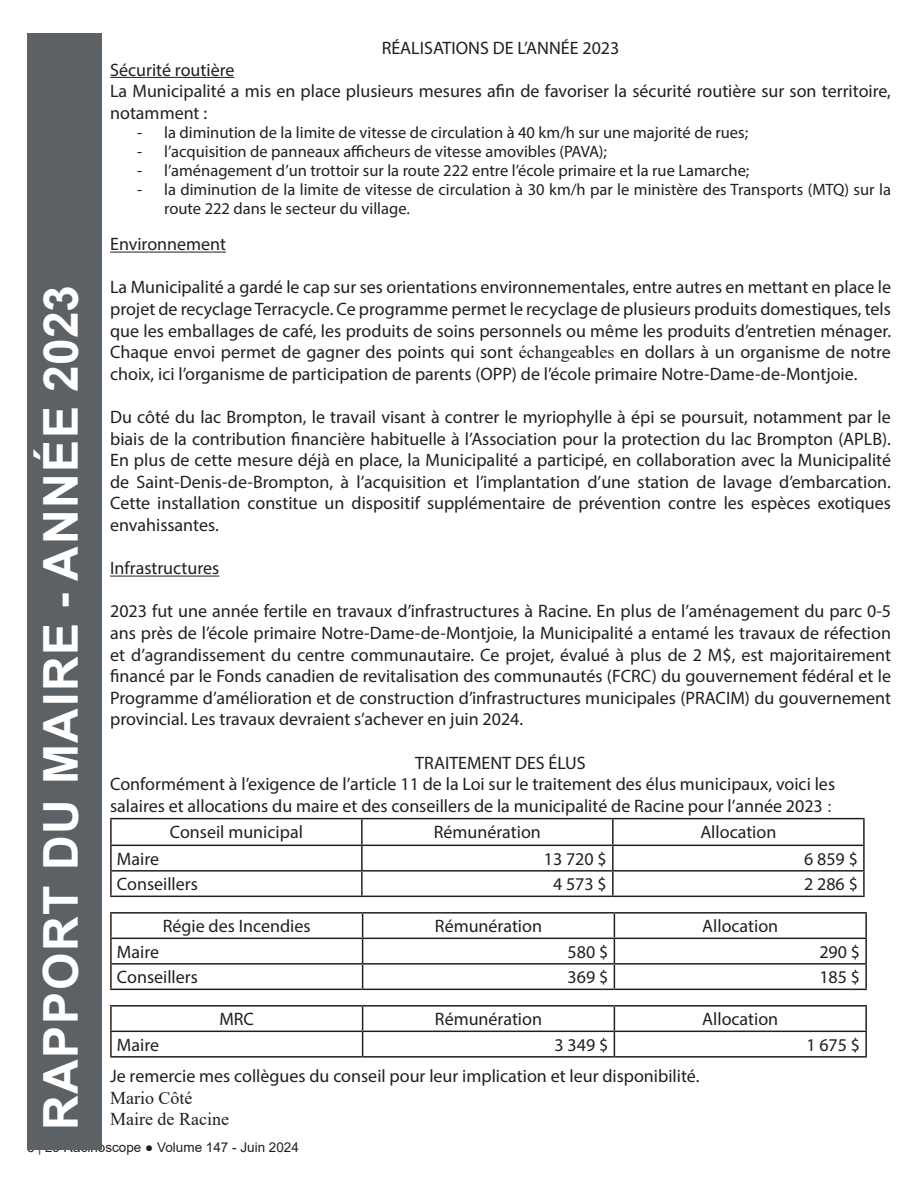
<style>
.page{position:relative;width:918px;height:1188px;background:#fff}
.page>*{position:absolute;margin:0;border:0;box-sizing:border-box;transform-origin:0 0}
.t1{font:700 48px "Arial";letter-spacing:.035em;color:#fff}
.t2{font:18px/21.6px "Myriad Pro";color:#231f20;text-align:justify}
.t3{font:18px/21.6px "Times New Roman";color:#231f20}
.t4{font:16.5px/19px "Myriad Pro";color:#231f20}
.t5{font:13.5px "Arial";color:#231f20}
.s1{font-family:"Times New Roman"}
.s2{font-size:12px}
</style>
<div class="page">
<div style="left:27px;top:34px;width:74px;height:1116px;background:#5c6165"></div>
<hr style="left:110px;top:77px;width:124px;height:1px;background:#231f20">
<hr style="left:110px;top:252px;width:116px;height:1px;background:#231f20">
<hr style="left:110px;top:576px;width:109px;height:1px;background:#231f20">
<hr style="left:110px;top:818px;width:252px;height:1px;background:#231f20">
<hr style="left:110px;top:819px;width:2px;height:26px;background:#231f20">
<hr style="left:362px;top:818px;width:251px;height:1px;background:#231f20">
<hr style="left:361px;top:819px;width:2px;height:26px;background:#231f20">
<hr style="left:613px;top:818px;width:252px;height:1px;background:#231f20">
<hr style="left:612px;top:819px;width:2px;height:26px;background:#231f20">
<hr style="left:863px;top:819px;width:2px;height:26px;background:#231f20">
<hr style="left:110px;top:845px;width:252px;height:1px;background:#231f20">
<hr style="left:110px;top:846px;width:2px;height:24px;background:#231f20">
<hr style="left:362px;top:845px;width:251px;height:1px;background:#231f20">
<hr style="left:361px;top:846px;width:2px;height:24px;background:#231f20">
<hr style="left:613px;top:845px;width:252px;height:1px;background:#231f20">
<hr style="left:612px;top:846px;width:2px;height:24px;background:#231f20">
<hr style="left:863px;top:846px;width:2px;height:24px;background:#231f20">
<hr style="left:110px;top:870px;width:252px;height:2px;background:#231f20">
<hr style="left:110px;top:872px;width:2px;height:24px;background:#231f20">
<hr style="left:362px;top:870px;width:251px;height:2px;background:#231f20">
<hr style="left:361px;top:872px;width:2px;height:24px;background:#231f20">
<hr style="left:613px;top:870px;width:252px;height:2px;background:#231f20">
<hr style="left:612px;top:872px;width:2px;height:24px;background:#231f20">
<hr style="left:863px;top:872px;width:2px;height:24px;background:#231f20">
<hr style="left:110px;top:896px;width:252px;height:1px;background:#231f20">
<hr style="left:362px;top:896px;width:251px;height:1px;background:#231f20">
<hr style="left:613px;top:896px;width:252px;height:1px;background:#231f20">
<hr style="left:110px;top:912px;width:253px;height:2px;background:#231f20">
<hr style="left:110px;top:914px;width:2px;height:24px;background:#231f20">
<hr style="left:363px;top:912px;width:251px;height:2px;background:#231f20">
<hr style="left:614px;top:912px;width:253px;height:2px;background:#231f20">
<hr style="left:865px;top:914px;width:2px;height:24px;background:#231f20">
<hr style="left:110px;top:938px;width:253px;height:1px;background:#231f20">
<hr style="left:110px;top:939px;width:2px;height:24px;background:#231f20">
<hr style="left:363px;top:938px;width:251px;height:1px;background:#231f20">
<hr style="left:614px;top:938px;width:253px;height:1px;background:#231f20">
<hr style="left:865px;top:939px;width:2px;height:24px;background:#231f20">
<hr style="left:110px;top:963px;width:253px;height:2px;background:#231f20">
<hr style="left:110px;top:965px;width:2px;height:24px;background:#231f20">
<hr style="left:363px;top:963px;width:251px;height:2px;background:#231f20">
<svg style="left:362px;top:914px;width:1px;height:75px"></svg>
<hr style="left:614px;top:963px;width:253px;height:2px;background:#231f20">
<svg style="left:614px;top:914px;width:1px;height:75px"></svg>
<hr style="left:865px;top:965px;width:2px;height:24px;background:#231f20">
<hr style="left:110px;top:989px;width:253px;height:1px;background:#231f20">
<hr style="left:363px;top:989px;width:251px;height:1px;background:#231f20">
<hr style="left:614px;top:989px;width:253px;height:1px;background:#231f20">
<hr style="left:110px;top:1005px;width:253px;height:2px;background:#231f20">
<hr style="left:110px;top:1007px;width:2px;height:24px;background:#231f20">
<hr style="left:363px;top:1005px;width:251px;height:2px;background:#231f20">
<hr style="left:614px;top:1005px;width:253px;height:2px;background:#231f20">
<hr style="left:865px;top:1007px;width:2px;height:24px;background:#231f20">
<hr style="left:110px;top:1031px;width:253px;height:1px;background:#231f20">
<hr style="left:110px;top:1032px;width:2px;height:24px;background:#231f20">
<hr style="left:363px;top:1031px;width:251px;height:1px;background:#231f20">
<svg style="left:362px;top:1007px;width:1px;height:49px"></svg>
<hr style="left:614px;top:1031px;width:253px;height:1px;background:#231f20">
<svg style="left:614px;top:1007px;width:1px;height:49px"></svg>
<hr style="left:865px;top:1032px;width:2px;height:24px;background:#231f20">
<hr style="left:110px;top:1056px;width:253px;height:2px;background:#231f20">
<hr style="left:363px;top:1056px;width:251px;height:2px;background:#231f20">
<hr style="left:614px;top:1056px;width:253px;height:2px;background:#231f20">
<p class="t1" style="left:27px;top:1130px;width:847px;rotate:-90deg">RAPPORT DU MAIRE - ANNÉE 2023</p>
<p class="t2" style="left:382px;top:37px;width:239px">RÉALISATIONS DE L’ANNÉE 2023</p>
<p class="t2" style="left:110px;top:58px;width:126px">Sécurité routière</p>
<p class="t2" style="left:110px;top:80px;width:782px">La Municipalité a mis en place plusieurs mesures afin de favoriser la sécurité routière sur son territoire, notamment :</p>
<p class="t4" style="left:137px;top:122px;width:613px">- la diminution de la limite de vitesse de circulation à 40 km/h sur une majorité de rues;</p>
<p class="t4" style="left:137px;top:141px;width:471px">- l’acquisition de panneaux afficheurs de vitesse amovibles (PAVA);</p>
<p class="t4" style="left:137px;top:160px;width:614px">- l’aménagement d’un trottoir sur la route 222 entre l’école primaire et la rue Lamarche;</p>
<p class="t4" style="left:164px;top:179px;width:728px;text-indent:-27px">- la diminution de la limite de vitesse de circulation à 30 km/h par le ministère des Transports (MTQ) sur la route 222 dans le secteur du village.</p>
<p class="t2" style="left:110px;top:233px;width:117px">Environnement</p>
<p class="t2" style="left:110px;top:276px;width:782px">La Municipalité a gardé le cap sur ses orientations environnementales, entre autres en mettant en place le projet de recyclage Terracycle. Ce programme permet le recyclage de plusieurs produits domestiques, tels que les emballages de café, les produits de soins personnels ou même les produits d’entretien ménager.<br>Chaque envoi permet de gagner des points qui sont <span class="s1">échangeables</span> en dollars à un organisme de notre choix, ici l’organisme de participation de parents (OPP) de l’école primaire Notre-Dame-de-Montjoie.</p>
<p class="t2" style="left:110px;top:406px;width:782px">Du côté du lac Brompton, le travail visant à contrer le myriophylle à épi se poursuit, notamment par le biais de la contribution financière habituelle à l’Association pour la protection du lac Brompton (APLB).<br>En plus de cette mesure déjà en place, la Municipalité a participé, en collaboration avec la Municipalité de Saint-Denis-de-Brompton, à l’acquisition et l’implantation d’une station de lavage d’embarcation.<br>Cette installation constitue un dispositif supplémentaire de prévention contre les espèces exotiques envahissantes.</p>
<p class="t2" style="left:110px;top:557px;width:111px">Infrastructures</p>
<p class="t2" style="left:110px;top:600px;width:782px">2023 fut une année fertile en travaux d’infrastructures à Racine. En plus de l’aménagement du parc 0-5 ans près de l’école primaire Notre-Dame-de-Montjoie, la Municipalité a entamé les travaux de réfection et d’agrandissement du centre communautaire. Ce projet, évalué à plus de 2 M$, est majoritairement financé par le Fonds canadien de revitalisation des communautés (FCRC) du gouvernement fédéral et le Programme d’amélioration et de construction d’infrastructures municipales (PRACIM) du gouvernement provincial. Les travaux devraient s’achever en juin 2024.</p>
<p class="t2" style="left:415px;top:752px;width:172px">TRAITEMENT DES ÉLUS</p>
<p class="t2" style="left:110px;top:773px;width:726px">Conformément à l’exigence de l’article 11 de la Loi sur le traitement des élus municipaux, voici les salaires et allocations du maire et des conseillers de la municipalité de Racine pour l’année 2023 <span class="s1">:</span></p>
<p class="t2" style="left:170px;top:821px;width:135px">Conseil municipal</p>
<p class="t2" style="left:434px;top:821px;width:109px">Rémunération</p>
<p class="t2" style="left:700px;top:821px;width:78px">Allocation</p>
<p class="t2" style="left:117px;top:848px;width:44px">Maire</p>
<p class="t2" style="left:544px;top:848px;width:65px">13 720 $</p>
<p class="t2" style="left:804px;top:848px;width:55px">6 859 $</p>
<p class="t2" style="left:117px;top:873px;width:82px">Conseillers</p>
<p class="t2" style="left:553px;top:873px;width:55px">4 573 $</p>
<p class="t2" style="left:804px;top:873px;width:55px">2 286 $</p>
<p class="t2" style="left:163px;top:915px;width:149px">Régie des Incendies</p>
<p class="t2" style="left:435px;top:915px;width:109px">Rémunération</p>
<p class="t2" style="left:702px;top:915px;width:78px">Allocation</p>
<p class="t2" style="left:117px;top:941px;width:44px">Maire</p>
<p class="t2" style="left:568px;top:941px;width:42px">580 $</p>
<p class="t2" style="left:819px;top:941px;width:42px">290 $</p>
<p class="t2" style="left:117px;top:966px;width:82px">Conseillers</p>
<p class="t2" style="left:568px;top:966px;width:42px">369 $</p>
<p class="t2" style="left:819px;top:966px;width:42px">185 $</p>
<p class="t2" style="left:219px;top:1008px;width:36px">MRC</p>
<p class="t2" style="left:435px;top:1008px;width:109px">Rémunération</p>
<p class="t2" style="left:702px;top:1008px;width:78px">Allocation</p>
<p class="t2" style="left:117px;top:1034px;width:44px">Maire</p>
<p class="t2" style="left:555px;top:1034px;width:55px">3 349 $</p>
<p class="t2" style="left:806px;top:1034px;width:55px">1 675 $</p>
<p class="t2" style="left:110px;top:1065px;width:591px">Je remercie mes collègues du conseil pour leur implication et leur disponibilité.</p>
<p class="t3" style="left:110px;top:1086px;width:120px">Mario Côté<br>Maire de Racine</p>
<p class="t5" style="left:27px;top:1138px;width:274px">6 <span class="s2">|</span> Le Racinoscope ● Volume 147 - Juin 2024</p>
</div>
